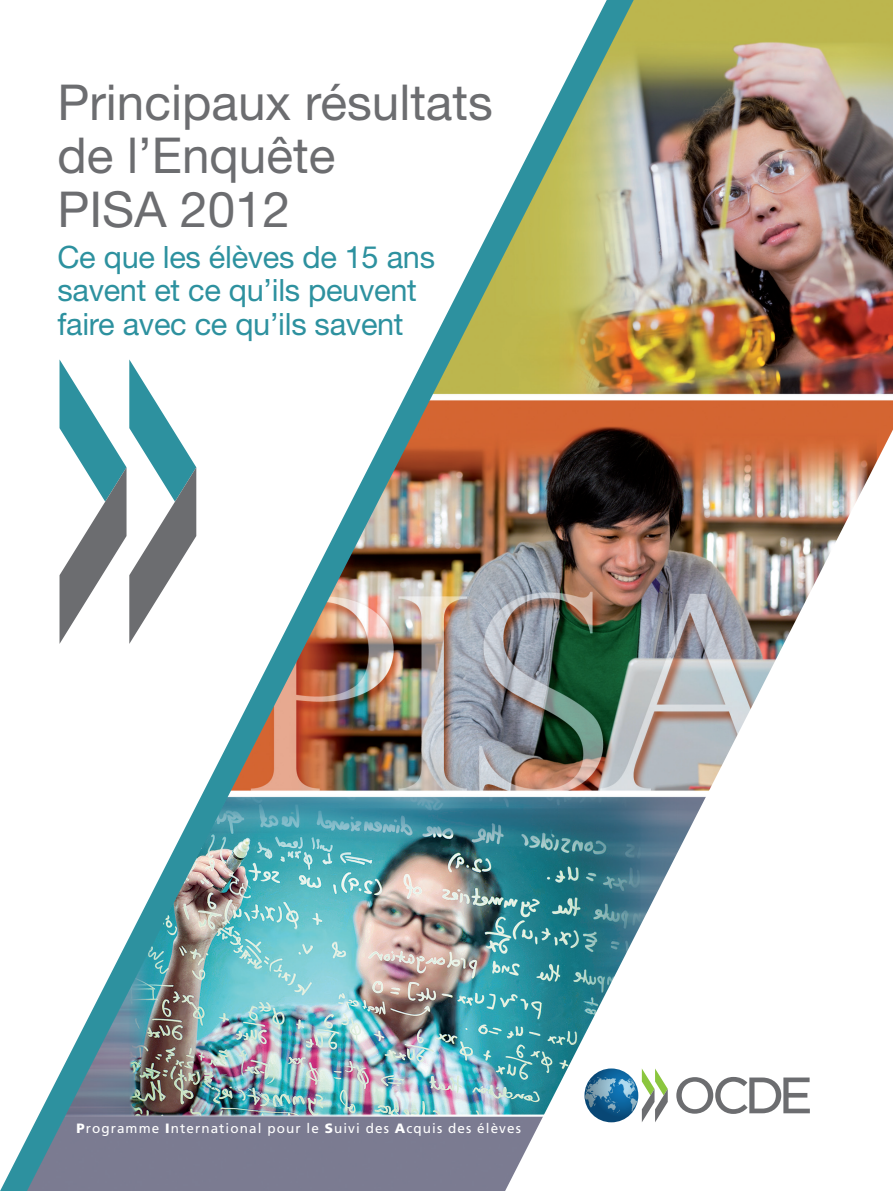
<style>
.page{position:relative;width:893px;height:1191px;background:#fff}
.page>*{position:absolute;margin:0;border:0;box-sizing:border-box;transform-origin:0 0}
.t1{font:49.5px/53.2px "Helvetica Neue LT Std";color:#6c6d70}
.t2{font:30.75px/33px "Helvetica Neue LT Std";letter-spacing:-.01em;color:#2d919f}
.t3{font:13.5px "Frutiger LT Std";letter-spacing:.08em;color:#fff}
.s1{font-weight:900}
</style>
<div class="page">
<img style="left:667px;top:0;width:226px;height:1077px">
<svg style="left:676px;top:1077px;width:134px;height:37px"></svg>
<svg style="left:667px;top:1068px;width:1px;height:35px"></svg>
<img style="left:0;top:0;width:667px;height:1191px">
<h1 class="t1" style="left:57px;top:75px;width:437px">Principaux résultats de l’Enquête<br>PISA 2012</h1>
<p class="t2" style="left:57px;top:241px;width:379px">Ce que les élèves de 15 ans savent et ce qu’ils peuvent faire avec ce qu’ils savent</p>
<p class="t3" style="left:76px;top:1120px;width:446px"><span class="s1">P</span>rogramme <span class="s1">I</span>nternational pour le <span class="s1">S</span>uivi des <span class="s1">A</span>cquis des élèves</p>
</div>
